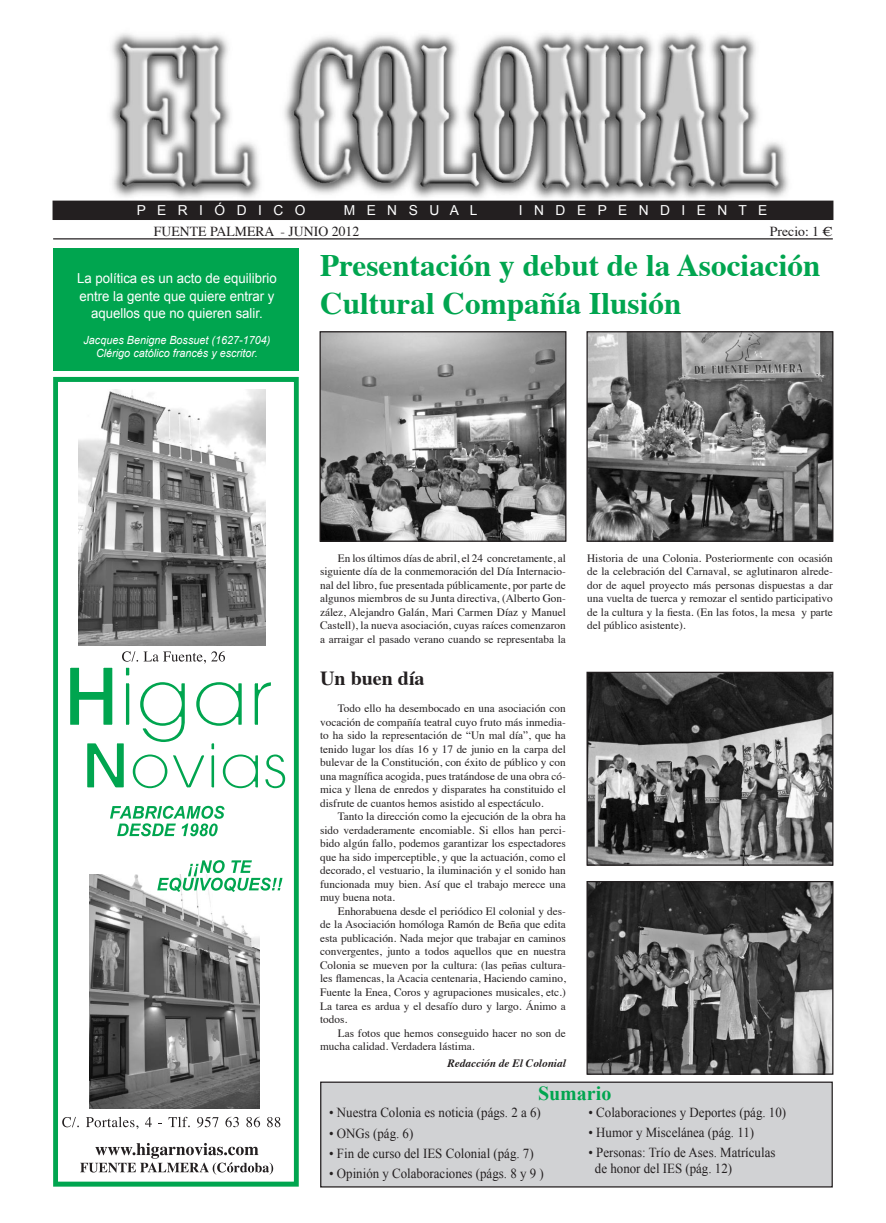
<style>
.page{position:relative;width:886px;height:1223px;background:#fff}
.page>*{position:absolute;margin:0;border:0;box-sizing:border-box;transform-origin:0 0}
.Título{font:700 31.25px/37.5px "Times";color:#00a54f}
.Título_1{font:700 20px "Times";color:#231f20}
.t1{font:700 20px "Times New Roman";color:#00a54f}
.t2{font:13.75px/16.5px "Times New Roman";color:#231f20;scale:.94 1}
.cita{font:13.75px/17.5px "Arial";color:#fff;text-align:center;scale:.96 1}
.t3{font:13.75px "Times";color:#231f20}
.cita-2{font:13.75px "Arial";color:#fff}
.t4{font:11.25px/13.5px "Times";color:#231f20;text-align:justify}
.cita-3{font:italic 11.25px/12.5px "Arial";color:#fff;text-align:center;scale:.96 1}
.FIRMA{font:italic 700 11.25px "Times";color:#231f20}
</style>
<div class="page">
<img style="left:102px;top:33px;width:694px;height:168px">
<div style="left:53px;top:201px;width:780px;height:18px;background:#231f20"></div>
<div style="left:53px;top:201px;width:780px;height:19px;border:1px solid #231f20"></div>
<img style="left:90px;top:874px;width:170px;height:234px">
<img style="left:79px;top:389px;width:186px;height:256px">
<svg style="left:62px;top:1116px;width:17px;height:11px"></svg>
<svg style="left:86px;top:1116px;width:52px;height:13px"></svg>
<svg style="left:145px;top:1117px;width:7px;height:10px"></svg>
<svg style="left:169px;top:1116px;width:21px;height:11px"></svg>
<svg style="left:197px;top:1116px;width:21px;height:11px"></svg>
<svg style="left:225px;top:1116px;width:14px;height:11px"></svg>
<svg style="left:246px;top:1116px;width:14px;height:11px"></svg>
<svg style="left:267px;top:1117px;width:13px;height:10px"></svg>
<svg style="left:80px;top:1143px;width:193px;height:31px"></svg>
<svg style="left:110px;top:805px;width:115px;height:31px"></svg>
<svg style="left:157px;top:860px;width:125px;height:32px"></svg>
<div style="left:53px;top:377px;width:246px;height:809px;border:5px solid #00a54f"></div>
<svg style="left:70px;top:651px;width:216px;height:138px"></svg>
<hr style="left:53px;top:238px;width:780px;height:1px;background:#231f20">
<div style="left:53px;top:248px;width:246px;height:123px;background:#00a54f"></div>
<div style="left:321px;top:1082px;width:511px;height:104px;background:#d1d2d4"></div>
<div style="left:320px;top:1081px;width:513px;height:106px;border:1px solid #231f20"></div>
<img style="left:588px;top:333px;width:243px;height:207px">
<div style="left:586px;top:331px;width:247px;height:211px;border:1px solid #231f20"></div>
<img style="left:321px;top:333px;width:243px;height:207px">
<div style="left:319px;top:331px;width:247px;height:211px;border:1px solid #231f20"></div>
<img style="left:588px;top:883px;width:243px;height:189px">
<div style="left:586px;top:881px;width:247px;height:193px;border:1px solid #231f20"></div>
<img style="left:588px;top:673px;width:243px;height:190px">
<div style="left:586px;top:671px;width:247px;height:194px;border:1px solid #231f20"></div>
<p class="cita-2" style="left:137px;top:201px;width:170px">P E R I Ó D I C O</p>
<p class="cita-2" style="left:344px;top:201px;width:135px">M E N S U A L</p>
<p class="cita-2" style="left:519px;top:201px;width:250px">I N D E P E N D I E N T E</p>
<p class="t3" style="left:154px;top:219px;width:207px">FUENTE PALMERA - JUNIO 2012</p>
<p class="t3" style="left:770px;top:218px;width:64px">Precio: 1 €</p>
<p class="cita" style="left:77px;top:270px;width:209px">La política es un acto de equilibrio entre la gente que quiere entrar y aquellos que no quieren salir.</p>
<p class="cita-3" style="left:84px;top:334px;width:196px">Jacques Benigne Bossuet (1627-1704)<br>Clérigo católico francés y escritor.</p>
<p class="Título" style="left:320px;top:244px;width:502px">Presentación y debut de la Asociación<br>Cultural Compañía Ilusión</p>
<p class="t4" style="left:320px;top:550px;width:247px;text-indent:18px">En los últimos días de abril, el 24 concretamente, al siguiente día de la conmemoración del Día Internacio&shy;nal del libro, fue presentada públicamente, por parte de algunos miembros de su Junta directiva, (Alberto Gon&shy;zález, Alejandro Galán, Mari Carmen Díaz y Manuel Castell), la nueva asociación, cuyas raíces comenzaron a arraigar el pasado verano cuando se representaba la</p>
<p class="Título_1" style="left:320px;top:659px;width:106px">Un buen día</p>
<p class="t4" style="left:320px;top:701px;width:247px;text-indent:18px">Todo ello ha desembocado en una asociación con vocación de compañía teatral cuyo fruto más inmedia&shy;to ha sido la representación de “Un mal día”, que ha tenido lugar los días 16 y 17 de junio en la carpa del bulevar de la Constitución, con éxito de público y con una magnífica acogida, pues tratándose de una obra có&shy;mica y llena de enredos y disparates ha constituido el disfrute de cuantos hemos asistido al espectáculo.</p>
<p class="t4" style="left:320px;top:809px;width:247px;text-indent:18px">Tanto la dirección como la ejecución de la obra ha sido verdaderamente encomiable. Si ellos han perci&shy;bido algún fallo, podemos garantizar los espectadores que ha sido imperceptible, y que la actuación, como el decorado, el vestuario, la iluminación y el sonido han funcionada muy bien. Así que el trabajo merece una muy buena nota.</p>
<p class="t4" style="left:320px;top:903px;width:247px;text-indent:18px">Enhorabuena desde el periódico El colonial y des&shy;de la Asociación homóloga Ramón de Beña que edita esta publicación. Nada mejor que trabajar en caminos convergentes, junto a todos aquellos que en nuestra Colonia se mueven por la cultura: (las peñas cultura&shy;les flamencas, la Acacia centenaria, Haciendo camino, Fuente la Enea, Coros y agrupaciones musicales, etc.)<br>La tarea es ardua y el desafío duro y largo. Ánimo a todos.</p>
<p class="t4" style="left:320px;top:1025px;width:247px;text-indent:18px">Las fotos que hemos conseguido hacer no son de mucha calidad. Verdadera lástima.</p>
<p class="FIRMA" style="left:447px;top:1052px;width:120px">Redacción de El Colonial</p>
<p class="t4" style="left:587px;top:550px;width:247px">Historia de una Colonia. Posteriormente con ocasión de la celebración del Carnaval, se aglutinaron alrede&shy;dor de aquel proyecto más personas dispuestas a dar una vuelta de tuerca y remozar el sentido participativo de la cultura y la fiesta. (En las fotos, la mesa y parte del público asistente).</p>
<p class="t1" style="left:538px;top:1079px;width:75px">Sumario</p>
<p class="t2" style="left:329px;top:1104px;width:227px">• Nuestra Colonia es noticia (págs. 2 a 6)</p>
<p class="t2" style="left:329px;top:1124px;width:91px">• ONGs (pág. 6)</p>
<p class="t2" style="left:329px;top:1144px;width:219px">• Fin de curso del IES Colonial (pág. 7)</p>
<p class="t2" style="left:329px;top:1164px;width:230px">• Opinión y Colaboraciones (págs. 8 y 9 )</p>
<p class="t2" style="left:588px;top:1103px;width:212px">• Colaboraciones y Deportes (pág. 10)</p>
<p class="t2" style="left:588px;top:1123px;width:178px">• Humor y Miscelánea (pág. 11)</p>
<p class="t2" style="left:595px;top:1143px;width:193px;text-indent:-6px">• Personas: Trío de Ases. Matrículas de honor del IES (pág. 12)</p>
</div>
